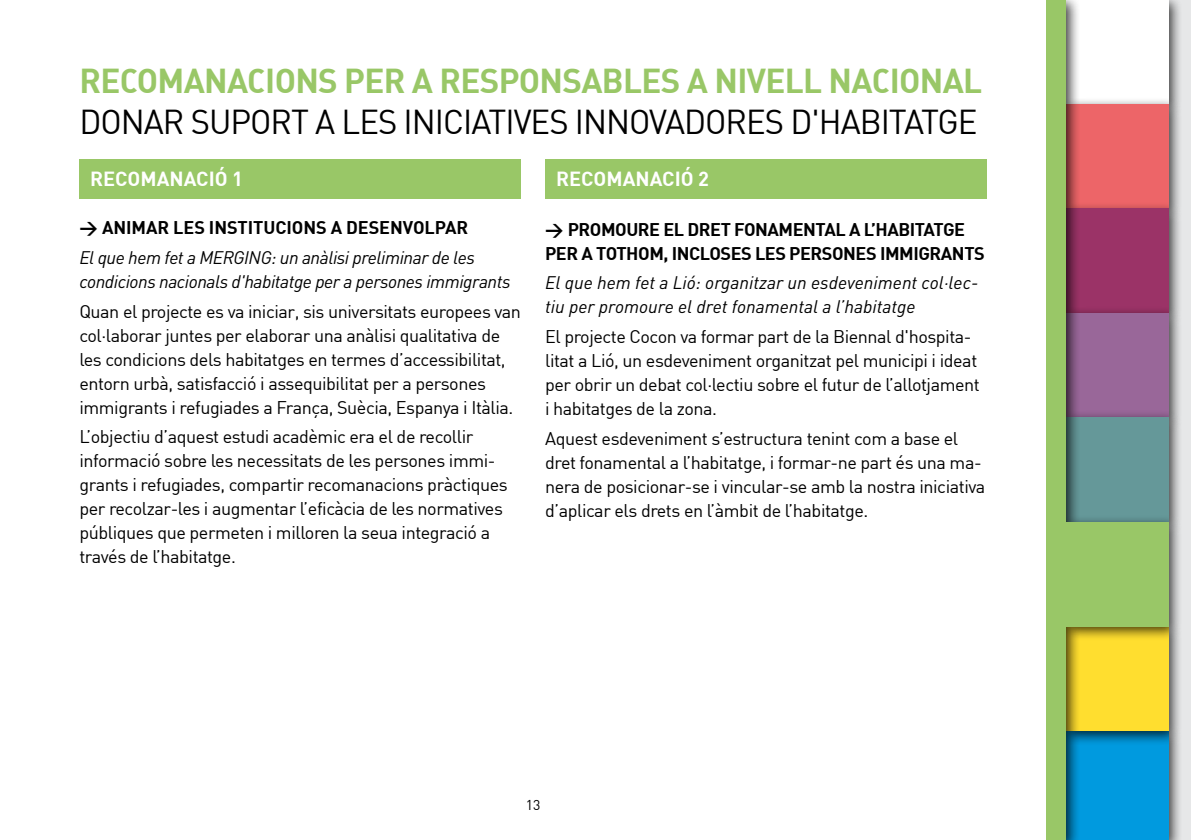
<style>
.page{position:relative;width:1191px;height:840px;background:#fff}
.page>*{position:absolute;margin:0;border:0;box-sizing:border-box;transform-origin:0 0}
.t1{font:33.8px/40.6px "DIN";letter-spacing:-.03em;color:#000}
.t2{font:700 20px "DIN";color:#fff}
.t3{font:18px/24px "DIN";letter-spacing:-.025em;color:#000}
.t4{font:italic 18px/24px "DIN";letter-spacing:-.025em;color:#000}
.t5{font:italic 18px/24px "DIN";color:#000}
.t6{font:700 18px/24px "DIN";letter-spacing:-.025em;color:#000}
.t7{font:700 18px "DIN";letter-spacing:-.005em;color:#000}
.t8{font:14px "DIN";color:#000}
.s1{font-family:"DIN Bold Alternate";color:#99c767}
.s2{font-family:"DIN Bold Alternate";font-weight:400}
</style>
<div class="page">
<div style="left:79px;top:159px;width:442px;height:39px;background:#99c767"></div>
<div style="left:545px;top:159px;width:442px;height:39px;background:#99c767"></div>
<div style="left:1151px;top:0;width:40px;height:839px;background:#e6e7e8"></div>
<div style="left:1059px;top:0;width:124px;height:119px;background:#000;opacity:.75"></div>
<div style="left:1066px;top:0;width:102px;height:104px;background:#fff"></div>
<div style="left:1059px;top:97px;width:124px;height:127px;background:#000;opacity:.75"></div>
<div style="left:1066px;top:104px;width:102px;height:105px;background:#ed6568"></div>
<div style="left:1059px;top:201px;width:124px;height:127px;background:#000;opacity:.75"></div>
<div style="left:1066px;top:209px;width:102px;height:104px;background:#9b3367"></div>
<div style="left:1059px;top:305px;width:124px;height:127px;background:#000;opacity:.75"></div>
<div style="left:1066px;top:313px;width:102px;height:104px;background:#996799"></div>
<div style="left:1059px;top:410px;width:124px;height:126px;background:#000;opacity:.75"></div>
<div style="left:1066px;top:417px;width:102px;height:104px;background:#659899"></div>
<div style="left:1059px;top:723px;width:124px;height:116px;background:#000;opacity:.75"></div>
<div style="left:1066px;top:730px;width:102px;height:109px;background:#009adf"></div>
<div style="left:1059px;top:618px;width:124px;height:127px;background:#000;opacity:.75"></div>
<div style="left:1066px;top:626px;width:102px;height:104px;background:#ffde2f"></div>
<div style="left:1036px;top:0;width:45px;height:839px;background:#000;opacity:.75"></div>
<div style="left:1026px;top:0;width:40px;height:839px;background:#fff"></div>
<div style="left:1059px;top:514px;width:124px;height:127px;background:#000;opacity:.75"></div>
<div style="left:1066px;top:521px;width:102px;height:105px;background:#99c767"></div>
<div style="left:1046px;top:0;width:20px;height:839px;background:#99c767"></div>
<p class="t1" style="left:79px;top:60px;width:904px"><span class="s1">RECOMANACIONS PER A RESPONSABLES A NIVELL NACIONAL<br></span>DONAR SUPORT A LES INICIATIVES INNOVADORES D'HABITATGE</p>
<p class="t2" style="left:90px;top:165px;width:155px">RECOMANACIÓ 1</p>
<p class="t2" style="left:556px;top:165px;width:155px">RECOMANACIÓ 2</p>
<p class="t7" style="left:79px;top:216px;width:390px"><span class="s2">&gt;</span> ANIMAR LES INSTITUCIONS A DESENVOLPAR</p>
<p class="t4" style="left:79px;top:245px;width:432px">El que hem fet a MERGING: un anàlisi preliminar de les condicions nacionals d'habitatge per a persones immigrants</p>
<p class="t3" style="left:79px;top:298px;width:443px">Quan el projecte es va iniciar, sis universitats europees van col·laborar juntes per elaborar una anàlisi qualitativa de les condicions dels habitatges en termes d’accessibilitat, entorn urbà, satisfacció i assequibilitat per a persones immigrants i refugiades a França, Suècia, Espanya i Itàlia.</p>
<p class="t3" style="left:79px;top:424px;width:430px">L’objectiu d’aquest estudi acadèmic era el de recollir informació sobre les necessitats de les persones immi&shy;grants i refugiades, compartir recomanacions pràctiques per recolzar-les i augmentar l’eficàcia de les normatives públiques que permeten i milloren la seua integració a través de l’habitatge.</p>
<p class="t6" style="left:545px;top:216px;width:441px"><span class="s2">&gt;</span> PROMOURE EL DRET FONAMENTAL A L’HABITATGE<br>PER A TOTHOM, INCLOSES LES PERSONES IMMIGRANTS</p>
<p class="t5" style="left:545px;top:270px;width:435px">El que hem fet a Lió: organitzar un esdeveniment col·lec&shy;tiu per promoure el dret fonamental a l’habitatge</p>
<p class="t3" style="left:545px;top:324px;width:436px">El projecte Cocon va formar part de la Biennal d'hospita&shy;litat a Lió, un esdeveniment organitzat pel municipi i ideat per obrir un debat col·lectiu sobre el futur de l’allotjament i habitatges de la zona.</p>
<p class="t3" style="left:545px;top:425px;width:442px">Aquest esdeveniment s’estructura tenint com a base el dret fonamental a l’habitatge, i formar-ne part és una ma&shy;nera de posicionar-se i vincular-se amb la nostra iniciativa d’aplicar els drets en l’àmbit de l’habitatge.</p>
<p class="t8" style="left:526px;top:796px;width:16px">13</p>
</div>
